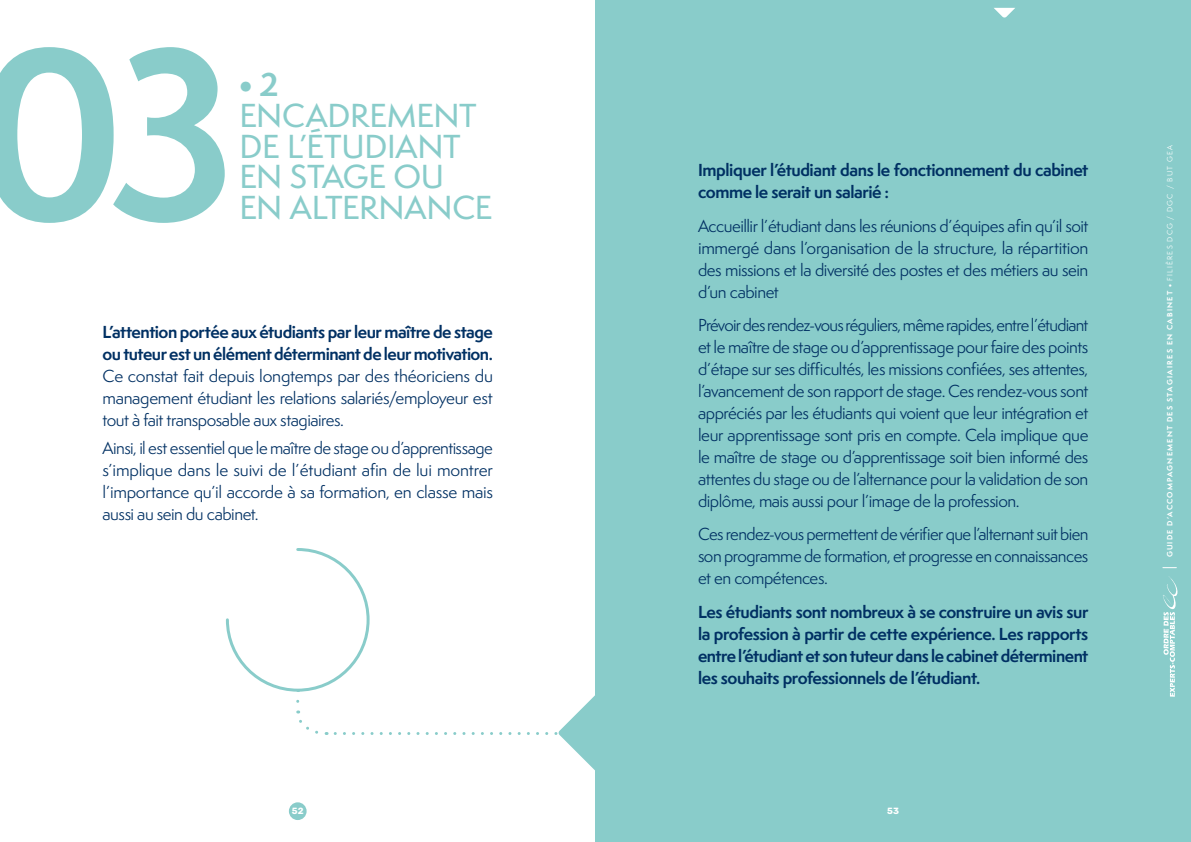
<style>
.page{position:relative;width:1191px;height:842px;background:#fff}
.page>*{position:absolute;margin:0;border:0;box-sizing:border-box;transform-origin:0 0}
.t1{font:700 225.3px "Semplicita Pro";color:#89ccca}
.t2{font:500 30.6px/30.6px "Semplicita Pro";letter-spacing:-.01em;color:#89ccca}
.t3{font:700 30.6px "Semplicita Pro";color:#89ccca}
.t4{font:16px/22px "Semplicita Pro";letter-spacing:-.03em;color:#003063;text-align:justify}
.t5{font:700 16px/22px "Semplicita Pro";letter-spacing:-.03em;color:#003063}
.t6{font:300 9px "Rubik";color:#fff}
.t7{font:700 7px "Semplicita Pro";letter-spacing:.17em;color:#fff}
.s1{font-weight:400}
</style>
<div class="page">
<div style="left:595px;top:0;width:596px;height:842px;background:#89ccca"></div>
<svg style="left:225px;top:548px;width:370px;height:222px"></svg>
<div style="left:289px;top:802px;width:17px;height:18px;background:#89ccca;border-radius:50%"></div>
<svg style="left:1163px;top:576px;width:15px;height:121px"></svg>
<svg style="left:1162px;top:567px;width:14px;height:1px"></svg>
<svg style="left:994px;top:8px;width:21px;height:10px"></svg>
<h1 class="t1" style="left:-27px;top:-34px;width:265px">03</h1>
<h2 class="t3" style="left:239px;top:62px;width:41px">• 2</h2>
<h2 class="t2" style="left:239px;top:100px;width:254px">ENCADREMENT<br>DE L’ÉTUDIANT<br>EN STAGE OU<br>EN ALTERNANCE</h2>
<p class="t5" style="left:103px;top:321px;width:392px">L’attention portée aux étudiants par leur maître de stage ou tuteur est un élément déterminant de leur motivation.</p>
<p class="t4" style="left:103px;top:365px;width:392px">Ce constat fait depuis longtemps par des théoriciens du management étudiant les relations salariés/employeur est tout à fait transposable aux stagiaires.</p>
<p class="t4" style="left:103px;top:437px;width:392px">Ainsi, il est essentiel que le maître de stage ou d’apprentissage s’implique dans le suivi de l’étudiant afin de lui montrer l’importance qu’il accorde à sa formation, en classe mais aussi au sein du cabinet.</p>
<p class="t6" style="left:292px;top:806px;width:13px">52</p>
<p class="t5" style="left:698px;top:159px;width:392px">Impliquer l’étudiant dans le fonctionnement du cabinet comme le serait un salarié :</p>
<p class="t4" style="left:698px;top:214px;width:392px">Accueillir l’étudiant dans les réunions d’équipes afin qu’il soit immergé dans l’organisation de la structure, la répartition des missions et la diversité des postes et des métiers au sein d’un cabinet</p>
<p class="t4" style="left:698px;top:314px;width:392px">Prévoir des rendez-vous réguliers, même rapides, entre l’étudiant et le maître de stage ou d’apprentissage pour faire des points d’étape sur ses difficultés, les missions confiées, ses attentes, l’avancement de son rapport de stage. Ces rendez-vous sont appréciés par les étudiants qui voient que leur intégration et leur apprentissage sont pris en compte. Cela implique que le maître de stage ou d’apprentissage soit bien informé des attentes du stage ou de l’alternance pour la validation de son diplôme, mais aussi pour l’image de la profession.</p>
<p class="t4" style="left:698px;top:523px;width:392px">Ces rendez-vous permettent de vérifier que l’alternant suit bien son programme de formation, et progresse en connaissances et en compétences.</p>
<p class="t5" style="left:698px;top:600px;width:392px;text-align:justify">Les étudiants sont nombreux à se construire un avis sur la profession à partir de cette expérience. Les rapports entre l’étudiant et son tuteur dans le cabinet déterminent les souhaits professionnels de l’étudiant.</p>
<p class="t6" style="left:887px;top:806px;width:13px">53</p>
<p class="t7" style="left:1164px;top:557px;width:414px;rotate:-90deg">GUIDE D’ACCOMPAGNEMENT DES STAGIAIRES EN CABINET • <span class="s1">FILIÈRES DCG / DGC / BUT GEA</span></p>
</div>
